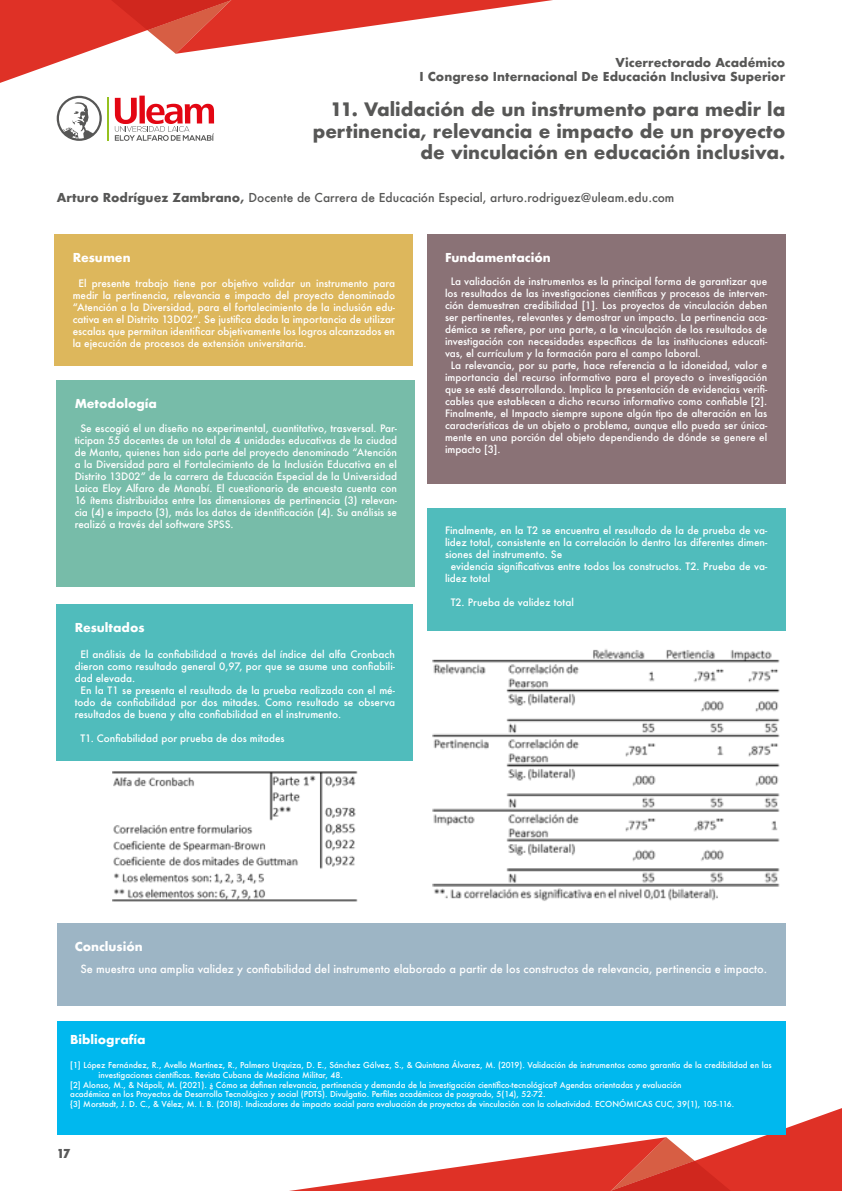
<style>
.page{position:relative;width:842px;height:1191px;background:#fff}
.page>*{position:absolute;margin:0;border:0;box-sizing:border-box;transform-origin:0 0}
.t1{font:700 18px/21.6px "Futura";color:#575756;text-align:right}
.t2{font:500 12px "Futura";color:#575756}
.t3{font:700 12px/14.4px "Futura";color:#575756;text-align:right}
.t4{font:700 12px "Futura";color:#fff}
.t5{font:800 condensed 12px "Futura";color:#595959}
.t6{font:500 11px "Futura";color:#fff}
.t7{font:500 10px/12px "Futura";color:#fff;text-align:justify}
.t8{font:500 8px "Futura";color:#fff}
.s1{font-weight:700}
</style>
<div class="page">
<svg style="left:0;top:0;width:553px;height:83px"></svg>
<svg style="left:289px;top:1108px;width:553px;height:83px"></svg>
<hr style="left:107px;top:98px;width:2px;height:43px;background:#95c11f">
<svg style="left:57px;top:96px;width:45px;height:45px"></svg>
<div style="left:139px;top:96px;width:6px;height:27px;background:#e30613"></div>
<svg style="left:115px;top:98px;width:99px;height:43px"></svg>
<div style="left:57px;top:380px;width:358px;height:206px;background:#77bca9"></div>
<div style="left:57px;top:604px;width:356px;height:157px;background:#50bcbc"></div>
<div style="left:427px;top:508px;width:358px;height:123px;background:#50bcbc"></div>
<div style="left:57px;top:922px;width:728px;height:83px;background:#9db5c5"></div>
<div style="left:57px;top:1021px;width:728px;height:113px;background:#00b8ee"></div>
<div style="left:427px;top:234px;width:358px;height:249px;background:#8a7276"></div>
<div style="left:55px;top:234px;width:358px;height:131px;background:#ddb75c"></div>
<img style="left:113px;top:771px;width:244px;height:131px">
<img style="left:433px;top:649px;width:347px;height:252px">
<p class="t3" style="left:420px;top:55px;width:367px">Vicerrectorado Académico<br>I Congreso Internacional De Educación Inclusiva Superior</p>
<h1 class="t1" style="left:313px;top:99px;width:474px">11. Validación de un instrumento para medir la pertinencia, relevancia e impacto de un proyecto de vinculación en educación inclusiva.</h1>
<p class="t2" style="left:57px;top:189px;width:619px"><span class="s1">Arturo Rodríguez Zambrano,</span> Docente de Carrera de Educación Especial, arturo.rodriguez@uleam.edu.com</p>
<p class="t4" style="left:73px;top:249px;width:59px">Resumen</p>
<p class="t7" style="left:73px;top:278px;width:324px;text-indent:6px">El presente trabajo tiene por objetivo validar un instrumento para medir la pertinencia, relevancia e impacto del proyecto denominado “Atención a la Diversidad, para el fortalecimiento de la inclusión edu&shy;cativa en el Distrito 13D02”. Se justifica dada la importancia de utilizar escalas que permitan identificar objetivamente los logros alcanzados en la ejecución de procesos de extensión universitaria.</p>
<p class="t4" style="left:75px;top:395px;width:84px">Metodología</p>
<p class="t7" style="left:75px;top:422px;width:324px;text-indent:6px">Se escogió el un diseño no experimental, cuantitativo, trasversal. Par&shy;ticipan 55 docentes de un total de 4 unidades educativas de la ciudad de Manta, quienes han sido parte del proyecto denominado “Atención a la Diversidad para el Fortalecimiento de la Inclusión Educativa en el Distrito 13D02” de la carrera de Educación Especial de la Universidad Laica Eloy Alfaro de Manabí. El cuestionario de encuesta cuenta con 16 ítems distribuidos entre las dimensiones de pertinencia (3) relevan&shy;cia (4) e impacto (3), más los datos de identificación (4). Su análisis se realizó a través del software SPSS.</p>
<p class="t4" style="left:75px;top:619px;width:71px">Resultados</p>
<p class="t7" style="left:80px;top:648px;width:316px">El análisis de la confiabilidad a través del índice del alfa Cronbach</p>
<p class="t7" style="left:75px;top:660px;width:322px">dieron como resultado general 0,97, por que se asume una confiabili-</p>
<p class="t7" style="left:75px;top:672px;width:62px">dad elevada.</p>
<p class="t7" style="left:80px;top:684px;width:316px">En la T1 se presenta el resultado de la prueba realizada con el mé-</p>
<p class="t7" style="left:75px;top:696px;width:322px">todo de confiabilidad por dos mitades. Como resultado se observa</p>
<p class="t7" style="left:75px;top:708px;width:268px">resultados de buena y alta confiabilidad en el instrumento.</p>
<p class="t7" style="left:80px;top:732px;width:206px">T1. Confiabilidad por prueba de dos mitades</p>
<p class="t4" style="left:445px;top:249px;width:107px">Fundamentación</p>
<p class="t7" style="left:451px;top:275px;width:318px">La validación de instrumentos es la principal forma de garantizar que</p>
<p class="t7" style="left:445px;top:287px;width:324px">los resultados de las investigaciones científicas y procesos de interven-</p>
<p class="t7" style="left:445px;top:299px;width:324px">ción demuestren credibilidad [1]. Los proyectos de vinculación deben</p>
<p class="t7" style="left:445px;top:311px;width:324px">ser pertinentes, relevantes y demostrar un impacto. La pertinencia aca-</p>
<p class="t7" style="left:445px;top:323px;width:324px">démica se refiere, por una parte, a la vinculación de los resultados de</p>
<p class="t7" style="left:445px;top:335px;width:324px">investigación con necesidades específicas de las instituciones educati-</p>
<p class="t7" style="left:445px;top:347px;width:257px">vas, el currículum y la formación para el campo laboral.</p>
<p class="t7" style="left:451px;top:359px;width:318px">La relevancia, por su parte, hace referencia a la idoneidad, valor e</p>
<p class="t7" style="left:445px;top:371px;width:324px">importancia del recurso informativo para el proyecto o investigación</p>
<p class="t7" style="left:445px;top:383px;width:324px">que se esté desarrollando. Implica la presentación de evidencias verifi-</p>
<p class="t7" style="left:445px;top:395px;width:324px">cables que establecen a dicho recurso informativo como confiable [2].</p>
<p class="t7" style="left:445px;top:407px;width:324px">Finalmente, el Impacto siempre supone algún tipo de alteración en las</p>
<p class="t7" style="left:445px;top:419px;width:324px">características de un objeto o problema, aunque ello pueda ser única-</p>
<p class="t7" style="left:445px;top:431px;width:324px">mente en una porción del objeto dependiendo de dónde se genere el</p>
<p class="t7" style="left:445px;top:443px;width:57px">impacto [3].</p>
<p class="t7" style="left:445px;top:524px;width:324px">Finalmente, en la T2 se encuentra el resultado de la de prueba de va-</p>
<p class="t7" style="left:445px;top:536px;width:324px">lidez total, consistente en la correlación lo dentro las diferentes dimen-</p>
<p class="t7" style="left:445px;top:548px;width:119px">siones del instrumento. Se</p>
<p class="t7" style="left:451px;top:560px;width:318px">evidencia significativas entre todos los constructos. T2. Prueba de va-</p>
<p class="t7" style="left:445px;top:572px;width:47px">lidez total</p>
<p class="t7" style="left:451px;top:596px;width:125px">T2. Prueba de validez total</p>
<p class="t4" style="left:75px;top:937px;width:70px">Conclusión</p>
<p class="t6" style="left:80px;top:961px;width:688px">Se muestra una amplia validez y confiabilidad del instrumento elaborado a partir de los constructos de relevancia, pertinencia e impacto.</p>
<p class="t4" style="left:70px;top:1031px;width:77px">Bibliografía</p>
<p class="t8" style="left:70px;top:1060px;width:703px">[1] López Fernández, R., Avello Martínez, R., Palmero Urquiza, D. E., Sánchez Gálvez, S., &amp; Quintana Álvarez, M. (2019). Validación de instrumentos como garantía de la credibilidad en las</p>
<p class="t8" style="left:99px;top:1069px;width:246px">investigaciones científicas. Revista Cubana de Medicina Militar, 48.</p>
<p class="t8" style="left:70px;top:1079px;width:613px">[2] Alonso, M., &amp; Nápoli, M. (2021). ¿ Cómo se definen relevancia, pertinencia y demanda de la investigación científico-tecnológica? Agendas orientadas y evaluación</p>
<p class="t8" style="left:70px;top:1088px;width:477px">académica en los Proyectos de Desarrollo Tecnológico y social (PDTS). Divulgatio. Perfiles académicos de posgrado, 5(14), 52-72.</p>
<p class="t8" style="left:70px;top:1098px;width:666px">{3] Morstadt, J. D. C., &amp; Vélez, M. I. B. (2018). Indicadores de impacto social para evaluación de proyectos de vinculación con la colectividad. ECONÓMICAS CUC, 39(1), 105-116.</p>
<p class="t5" style="left:57px;top:1145px;width:15px">17</p>
</div>
